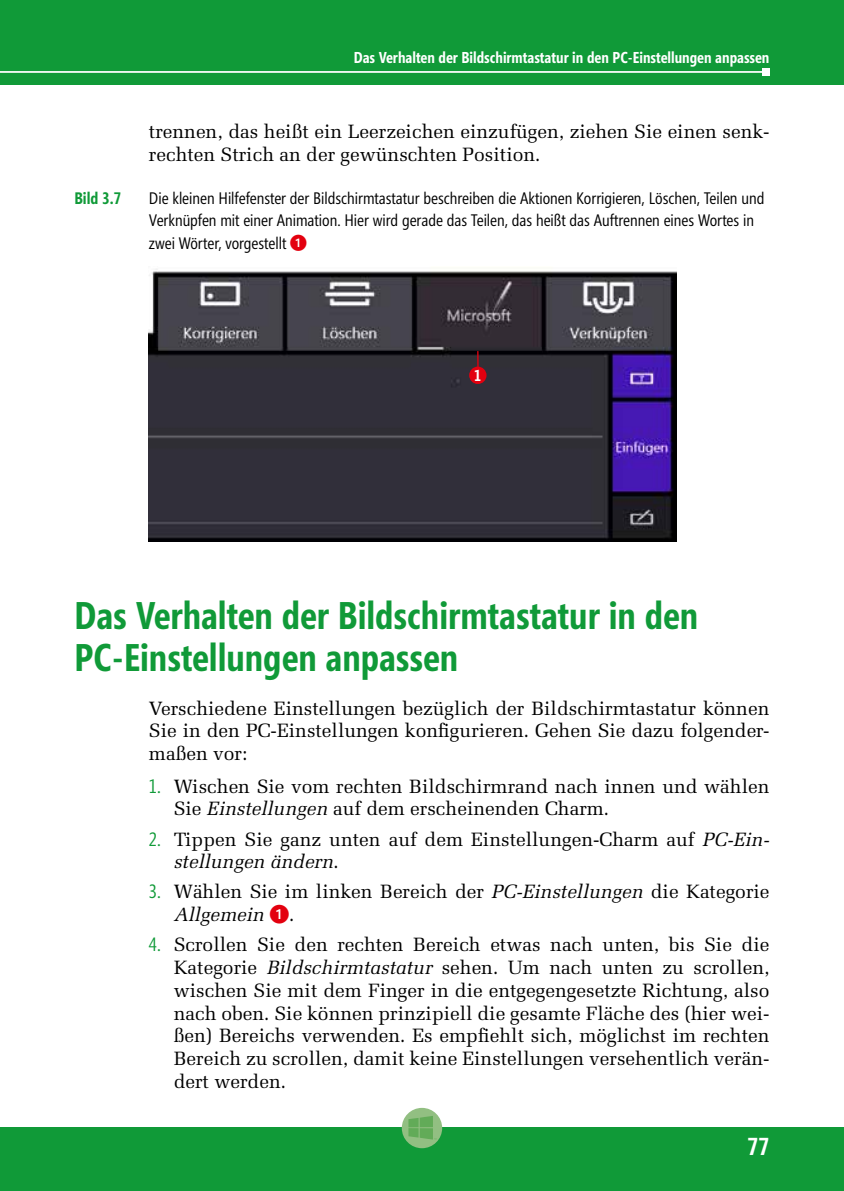
<style>
.page{position:relative;width:844px;height:1191px;background:#fff}
.page>*{position:absolute;margin:0;border:0;box-sizing:border-box;transform-origin:0 0}
.t1{font:700 38.5px/42px "Segoe Condensed";color:#109a38}
.t2{font:700 24.5px "Segoe Condensed";color:#fff}
.t3{font:19.25px/22.8px "Melior";color:#000}
.t4{font:16.62px/22.8px "Segoe Condensed";color:#000}
.t5{font:700 16.62px "Segoe Condensed";color:#109a38}
.t6{font:700 15.75px "Segoe Condensed";color:#fff}
.s1{font-family:"European Pi One";color:#e3000f}
.s2{font-family:"Segoe Condensed";color:#109a38}
.s3{font-style:italic}
</style>
<div class="page">
<div style="left:0;top:0;width:843px;height:85px;background:#109a38"></div>
<div style="left:0;top:1127px;width:843px;height:64px;background:#109a38"></div>
<hr style="left:0;top:71px;width:765px;height:2px;background:#fff">
<div style="left:762px;top:68px;width:7px;height:7px;background:#fff"></div>
<div style="left:401px;top:1107px;width:41px;height:41px;background:#92bf82;border-radius:50%"></div>
<svg style="left:408px;top:1116px;width:28px;height:23px"></svg>
<img style="left:149px;top:269px;width:527px;height:272px">
<svg style="left:477px;top:351px;width:1px;height:15px"></svg>
<div style="left:469px;top:366px;width:17px;height:18px;background:#e3000f;border-radius:50%"></div>
<p class="t6" style="left:353px;top:48px;width:417px">Das Verhalten der Bildschirmtastatur in den PC-Einstellungen anpassen</p>
<p class="t3" style="left:149px;top:121px;width:622px">trennen, das heißt ein Leerzeichen einzufügen, ziehen Sie einen senk&shy;rechten Strich an der gewünschten Position.</p>
<p class="t5" style="left:74px;top:188px;width:48px">Bild 3.7</p>
<p class="t4" style="left:149px;top:186px;width:616px">Die kleinen Hilfefenster der Bildschirmtastatur beschreiben die Aktionen Korrigieren, Löschen, Teilen und<br>Verknüpfen mit einer Animation. Hier wird gerade das Teilen, das heißt das Auftrennen eines Wortes in zwei Wörter, vorgestellt <span class="s1">1</span></p>
<p class="t6" style="left:474px;top:366px;width:9px">1</p>
<h1 class="t1" style="left:74px;top:594px;width:625px">Das Verhalten der Bildschirmtastatur in den<br>PC-Einstellungen anpassen</h1>
<p class="t3" style="left:149px;top:696px;width:622px;text-align:justify">Verschiedene Einstellungen bezüglich der Bildschirmtastatur können Sie in den PC-Einstellungen konfigurieren. Gehen Sie dazu folgender&shy;maßen vor:</p>
<p class="t3" style="left:174px;top:774px;width:597px;text-indent:-25px"><span class="s2">1.</span> Wischen Sie vom rechten Bildschirmrand nach innen und wählen<br>Sie <span class="s3">Einstellungen</span> auf dem erscheinenden Charm.</p>
<p class="t3" style="left:174px;top:827px;width:597px;text-indent:-25px"><span class="s2">2.</span> Tippen Sie ganz unten auf dem Einstellungen-Charm auf <span class="s3">PC-Ein&shy;stellungen ändern</span>.</p>
<p class="t3" style="left:174px;top:880px;width:597px;text-indent:-25px"><span class="s2">3.</span> Wählen Sie im linken Bereich der <span class="s3">PC-Einstellungen</span> die Kategorie<br><span class="s3">Allgemein</span> <span class="s1">1</span>.</p>
<p class="t3" style="left:174px;top:933px;width:597px;text-align:justify;text-indent:-25px"><span class="s2">4.</span> Scrollen Sie den rechten Bereich etwas nach unten, bis Sie die Kategorie <span class="s3">Bildschirmtastatur</span> sehen. Um nach unten zu scrollen, wischen Sie mit dem Finger in die entgegengesetzte Richtung, also nach oben. Sie können prinzipiell die gesamte Fläche des (hier wei&shy;ßen) Bereichs verwenden. Es empfiehlt sich, möglichst im rechten Bereich zu scrollen, damit keine Einstellungen versehentlich verän&shy;dert werden.</p>
<p class="t2" style="left:747px;top:1132px;width:23px">77</p>
</div>
